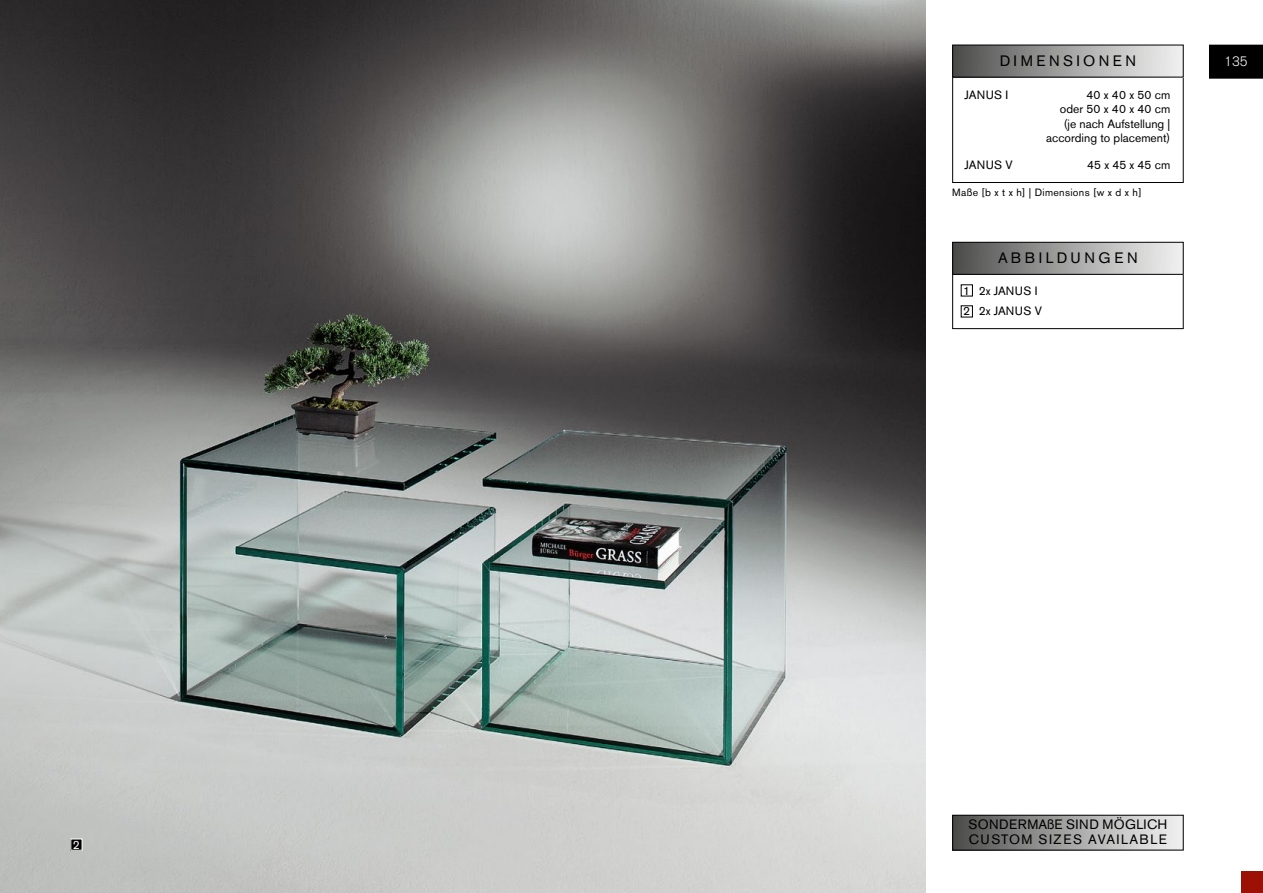
<style>
.page{position:relative;width:1263px;height:893px;background:#fff}
.page>*{position:absolute;margin:0;border:0;box-sizing:border-box;transform-origin:0 0}
.t1{font:15px "Akzidenz Grotesk BE";letter-spacing:.24em;color:#000}
.t2{font:13.5px/15px "Akzidenz Grotesk BE";letter-spacing:.04em;color:#000}
.t3{font:300 13.5px "Akzidenz Grotesk BE";color:#fff}
.t4{font:12px/14.4px "Akzidenz Grotesk BE";color:#000}
.t5{font:12px "Akzidenz Grotesk BE";color:#fff}
.t6{font:10.5px "Akzidenz Grotesk BE";letter-spacing:.03em;color:#000}
</style>
<div class="page">
<img style="left:0;top:0;width:925px;height:893px">
<div style="left:71px;top:839px;width:11px;height:11px;background:#000"></div>
<hr style="left:952px;top:76px;width:1px;height:107px;background:#000">
<hr style="left:1183px;top:76px;width:1px;height:107px;background:#000">
<hr style="left:952px;top:182px;width:231px;height:1px;background:#000">
<div style="left:961px;top:285px;width:12px;height:11px;border:1px solid #000"></div>
<div style="left:961px;top:306px;width:12px;height:11px;border:1px solid #000"></div>
<hr style="left:952px;top:271px;width:1px;height:58px;background:#000">
<hr style="left:1183px;top:272px;width:1px;height:57px;background:#000">
<hr style="left:952px;top:328px;width:231px;height:1px;background:#000">
<div style="left:953px;top:242px;width:230px;height:32px;background:linear-gradient(to right,#4f4f4e,#f4f5f5)"></div>
<div style="left:952px;top:242px;width:231px;height:33px;border:1px solid #000"></div>
<div style="left:953px;top:815px;width:230px;height:35px;background:linear-gradient(to right,#4f4f4e,#f4f5f5)"></div>
<div style="left:952px;top:815px;width:231px;height:35px;border:1px solid #000"></div>
<div style="left:953px;top:45px;width:230px;height:32px;background:linear-gradient(to right,#4f4f4e,#f4f4f4)"></div>
<div style="left:1209px;top:45px;width:54px;height:34px;background:#000"></div>
<div style="left:1242px;top:872px;width:21px;height:21px;background:#9c1006"></div>
<p class="t5" style="left:73px;top:837px;width:8px">2</p>
<p class="t1" style="left:1000px;top:51px;width:138px">DIMENSIONEN</p>
<p class="t3" style="left:1224px;top:54px;width:25px">135</p>
<p class="t4" style="left:964px;top:87px;width:45px">JANUS I</p>
<p class="t4" style="left:1046px;top:87px;width:126px;text-align:right">40 x 40 x 50 cm<br>oder 50 x 40 x 40 cm (je nach Aufstellung | according to placement)</p>
<p class="t4" style="left:1087px;top:157px;width:85px">45 x 45 x 45 cm</p>
<p class="t6" style="left:952px;top:186px;width:191px">Maße [b x t x h] | Dimensions [w x d x h]</p>
<p class="t4" style="left:964px;top:157px;width:50px">JANUS V</p>
<p class="t1" style="left:998px;top:249px;width:141px">ABBILDUNGEN</p>
<p class="t4" style="left:963px;top:280px;width:80px;line-height:21px">1 2x JANUS I<br>2 2x JANUS V</p>
<p class="t2" style="left:969px;top:817px;width:200px">SONDERMAßE SIND MÖGLICH<br>CUSTOM SIZES AVAILABLE</p>
</div>
